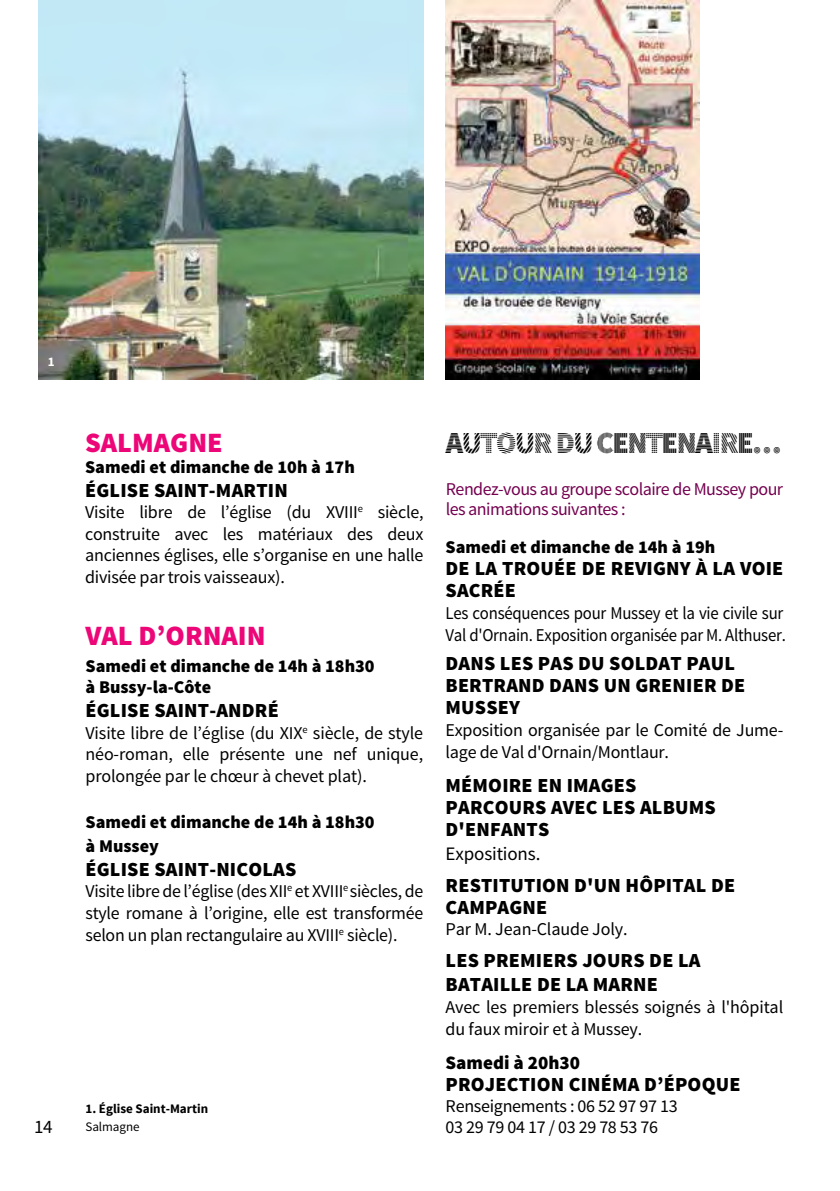
<style>
.page{position:relative;width:840px;height:1191px;background:#fff}
.page>*{position:absolute;margin:0;border:0;box-sizing:border-box;transform-origin:0 0}
.t1{font:30.8px "Source Sans Pro DISPLAY";letter-spacing:-.05em;color:#000}
.t2{font:900 28px "Source Sans Pro";color:#ed0677}
.t3{font:900 20px/22px "Source Sans Pro";letter-spacing:.01em;color:#000}
.t4{font:19px "Source Sans Pro";letter-spacing:-.01em;color:#000}
.t5{font:900 19px "Source Sans Pro";color:#000}
.t6{font:18px/21.6px "Source Sans Pro";letter-spacing:-.015em;color:#000;text-align:justify}
.t7{font:900 18px/21.6px "Source Sans Pro";color:#000}
.t8{font:18px/21.6px "Source Sans Pro";letter-spacing:-.015em;color:#000;scale:.93 1}
.t9{font:18px/20px "Source Sans Pro";letter-spacing:-.03em;color:#74004f}
.t10{font:700 13px "Source Sans Pro";color:#000}
.t11{font:13px "Source Sans Pro";letter-spacing:-.005em;color:#000}
.t12{font:700 13px "Source Sans Pro";color:#fff}
</style>
<div class="page">
<img style="left:445px;top:0;width:254px;height:380px">
<img style="left:39px;top:0;width:384px;height:379px">
<p class="t12" style="left:48px;top:353px;width:8px">1</p>
<p class="t4" style="left:34px;top:1115px;width:20px">14</p>
<h2 class="t2" style="left:85px;top:424px;width:139px">SALMAGNE</h2>
<p class="t7" style="left:85px;top:456px;width:271px">Samedi et dimanche de 10h à 17h</p>
<p class="t3" style="left:85px;top:480px;width:204px">ÉGLISE SAINT-MARTIN</p>
<p class="t6" style="left:85px;top:502px;width:340px">Visite libre de l’église (du XVIII<sup>e</sup> siècle, construite avec les matériaux des deux anciennes églises, elle s’organise en une halle divisée par trois vaisseaux).</p>
<h2 class="t2" style="left:85px;top:617px;width:181px">VAL D’ORNAIN</h2>
<p class="t7" style="left:85px;top:655px;width:290px">Samedi et dimanche de 14h à 18h30 à Bussy-la-Côte</p>
<p class="t3" style="left:85px;top:700px;width:195px">ÉGLISE SAINT-ANDRÉ</p>
<p class="t6" style="left:85px;top:722px;width:339px">Visite libre de l’église (du XIX<sup>e</sup> siècle, de style néo-roman, elle présente une nef unique, prolongée par le chœur à chevet plat).</p>
<p class="t7" style="left:85px;top:810px;width:290px;line-height:24px">Samedi et dimanche de 14h à 18h30 à Mussey</p>
<p class="t3" style="left:85px;top:859px;width:212px">ÉGLISE SAINT-NICOLAS</p>
<p class="t6" style="left:85px;top:881px;width:339px">Visite libre de l’église (des XII<sup>e</sup> et XVIII<sup>e</sup> siècles, de style romane à l’origine, elle est transformée selon un plan rectangulaire au XVIII<sup>e</sup> siècle).</p>
<p class="t10" style="left:85px;top:1100px;width:124px">1. Église Saint-Martin</p>
<p class="t11" style="left:85px;top:1118px;width:56px">Salmagne</p>
<h1 class="t1" style="left:445px;top:426px;width:337px">AUTOUR DU CENTENAIRE…</h1>
<p class="t9" style="left:445px;top:479px;width:339px">Rendez-vous au groupe scolaire de Mussey pour les animations suivantes :</p>
<p class="t7" style="left:445px;top:537px;width:271px">Samedi et dimanche de 14h à 19h</p>
<p class="t3" style="left:445px;top:558px;width:339px">DE LA TROUÉE DE REVIGNY À LA VOIE<br>SACRÉE</p>
<p class="t8" style="left:445px;top:602px;width:367px">Les conséquences pour Mussey et la vie civile sur<br>Val d'Ornain. Exposition organisée par M. Althuser.</p>
<p class="t3" style="left:445px;top:653px;width:301px">DANS LES PAS DU SOLDAT PAUL<br>BERTRAND DANS UN GRENIER DE<br>MUSSEY</p>
<p class="t6" style="left:445px;top:719px;width:339px">Exposition organisée par le Comité de Jume&shy;lage de Val d'Ornain/Montlaur.</p>
<p class="t3" style="left:445px;top:775px;width:271px">MÉMOIRE EN IMAGES<br>PARCOURS AVEC LES ALBUMS<br>D'ENFANTS</p>
<p class="t4" style="left:445px;top:841px;width:96px">Expositions.</p>
<p class="t3" style="left:445px;top:875px;width:291px">RESTITUTION D'UN HÔPITAL DE<br>CAMPAGNE</p>
<p class="t6" style="left:445px;top:918px;width:183px">Par M. Jean-Claude Joly.</p>
<p class="t3" style="left:445px;top:949px;width:256px;line-height:24px">LES PREMIERS JOURS DE LA<br>BATAILLE DE LA MARNE</p>
<p class="t6" style="left:445px;top:996px;width:339px">Avec les premiers blessés soignés à l'hôpital du faux miroir et à Mussey.</p>
<p class="t5" style="left:445px;top:1049px;width:136px">Samedi à 20h30</p>
<p class="t3" style="left:445px;top:1073px;width:296px">PROJECTION CINÉMA D’ÉPOQUE</p>
<p class="t6" style="left:445px;top:1095px;width:233px;line-height:21px">Renseignements : 06 52 97 97 13<br>03 29 79 04 17 / 03 29 78 53 76</p>
</div>
